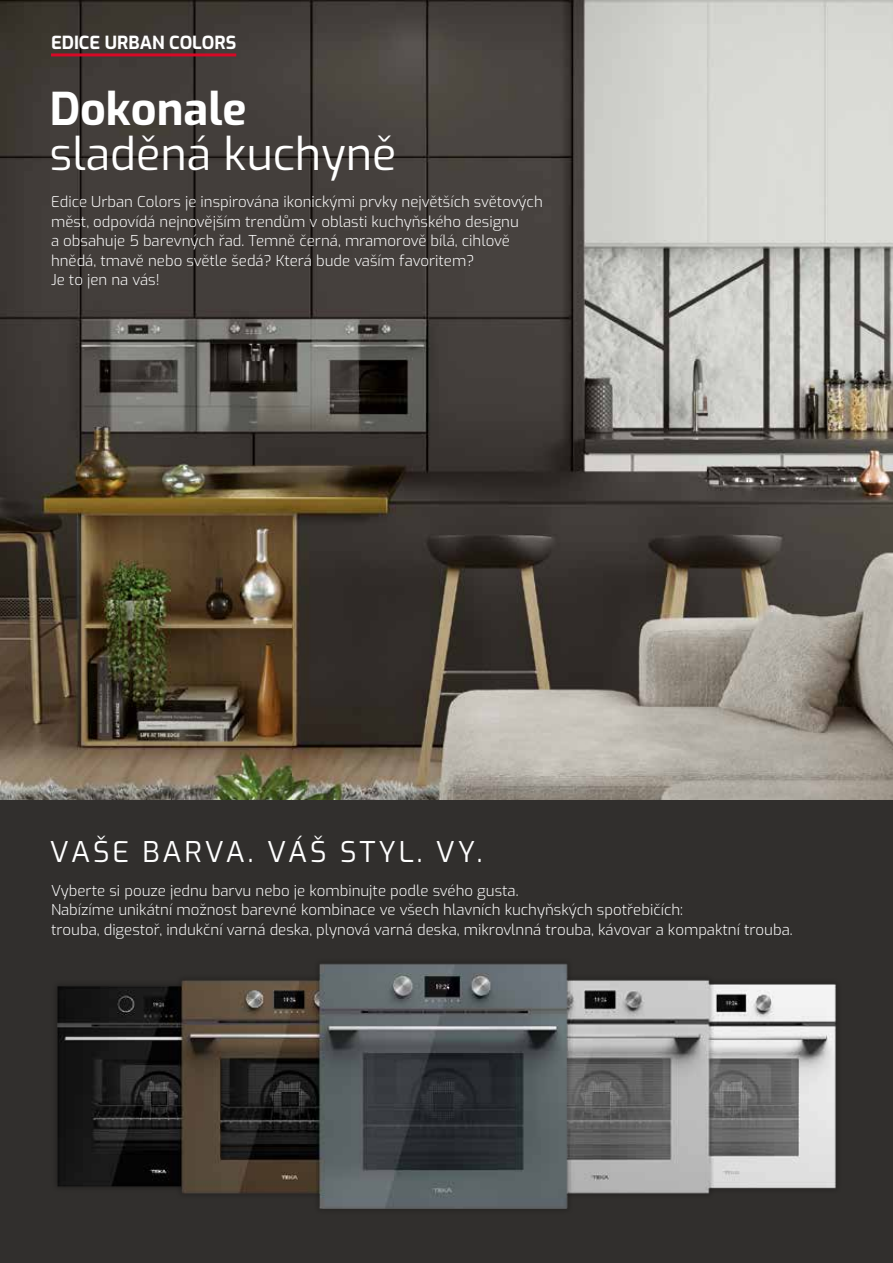
<style>
.page{position:relative;width:893px;height:1263px;background:#312f2d}
.page>*{position:absolute;margin:0;border:0;box-sizing:border-box;transform-origin:0 0}
.t1{font:45px "Exo";color:#fff}
.t2{font:700 45px "Exo";color:#fff}
.t3{font:28.5px "Exo";letter-spacing:.1em;color:#fff}
.t4{font:700 18px "Exo";color:#fff}
.t5{font:300 15px/19.5px "Exo";color:#fff}
</style>
<div class="page">
<img style="left:0;top:0;width:893px;height:799px">
<hr style="left:51px;top:53px;width:185px;height:3px;background:#d70926">
<img style="left:57px;top:964px;width:780px;height:245px">
<p class="t4" style="left:51px;top:29px;width:187px">EDICE URBAN COLORS</p>
<h1 class="t2" style="left:50px;top:76px;width:198px">Dokonale</h1>
<h1 class="t1" style="left:50px;top:121px;width:348px">sladěná kuchyně</h1>
<p class="t5" style="left:51px;top:192px;width:493px">Edice Urban Colors je inspirována ikonickými prvky největších světových měst, odpovídá nejnovějším trendům v oblasti kuchyňského designu<br>a obsahuje 5 barevných řad. Temně černá, mramorově bílá, cihlově hnědá, tmavě nebo světle šedá? Která bude vaším favoritem?<br>Je to jen na vás!</p>
<h2 class="t3" style="left:50px;top:831px;width:434px">VAŠE BARVA. VÁŠ STYL. VY.</h2>
<p class="t5" style="left:51px;top:880px;width:743px">Vyberte si pouze jednu barvu nebo je kombinujte podle svého gusta.<br>Nabízíme unikátní možnost barevné kombinace ve všech hlavních kuchyňských spotřebičích:<br>trouba, digestoř, indukční varná deska, plynová varná deska, mikrovlnná trouba, kávovar a kompaktní trouba.</p>
</div>
